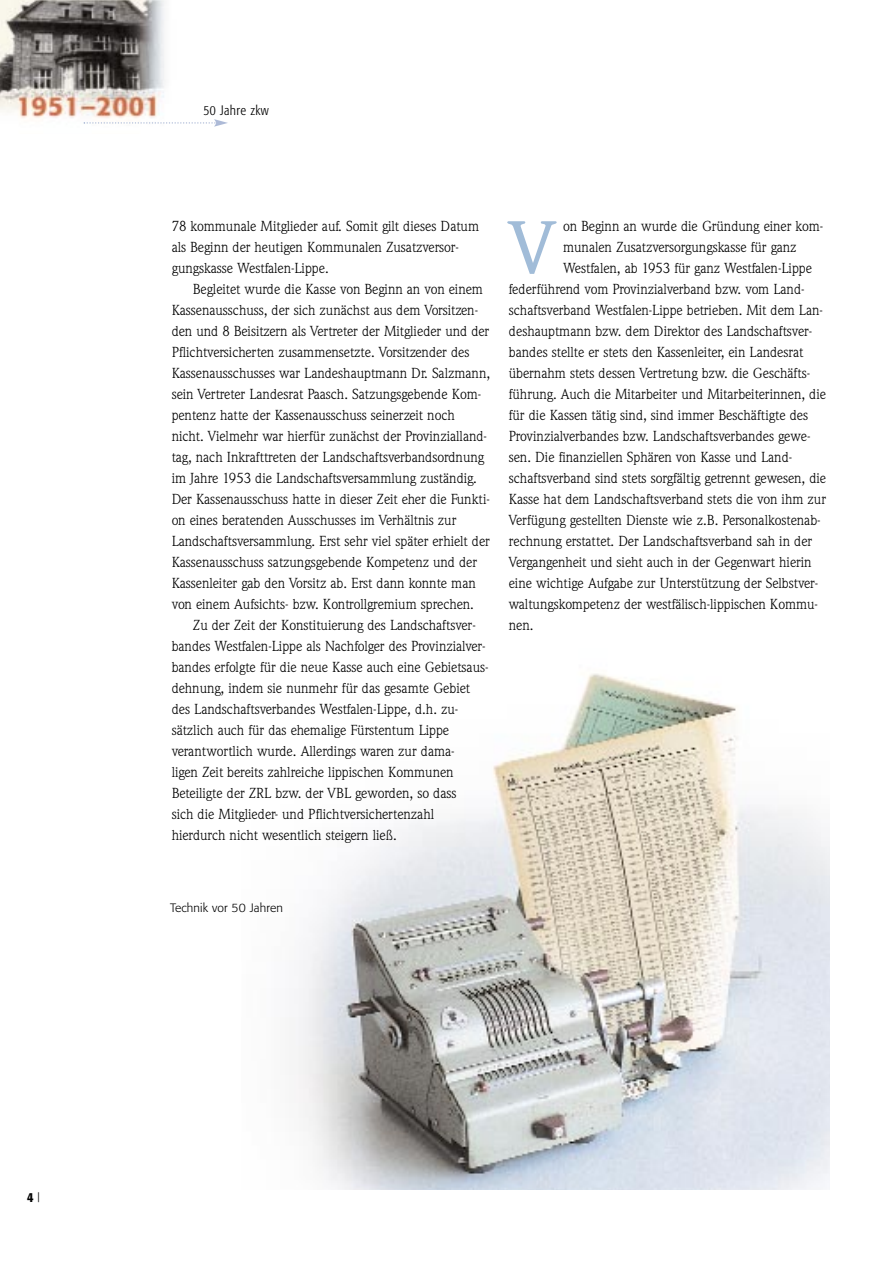
<style>
.page{position:relative;width:893px;height:1263px;background:#fff}
.page>*{position:absolute;margin:0;border:0;box-sizing:border-box;transform-origin:0 0}
.t1{font:500 73.2px "Weidemann";color:#a1bcd8}
.t2{font:14.25px/21px "Weidemann";color:#000}
.t3{font:300 condensed 13.5px "FO16";letter-spacing:.035em;color:#000}
.t4{font:500 condensed 13.5px "FO16";color:#000}
.t5{font:300 12px "FO16";letter-spacing:.025em;color:#000}
.s1{font-family:"Weidemann";font-weight:400;font-stretch:normal}
</style>
<div class="page">
<img style="left:0;top:0;width:165px;height:124px">
<svg style="left:84px;top:119px;width:144px;height:8px"></svg>
<img style="left:298px;top:673px;width:531px;height:517px">
<p class="t4" style="left:27px;top:1191px;width:15px">4 <span class="s1">|</span></p>
<p class="t3" style="left:203px;top:104px;width:67px">50 Jahre zkw</p>
<p class="t2" style="left:172px;top:217px;width:309px">78 kommunale Mitglieder auf. Somit gilt dieses Datum als Beginn der heutigen Kommunalen Zusatzversor&shy;gungskasse Westfalen-Lippe.</p>
<p class="t2" style="left:172px;top:280px;width:320px;text-indent:21px">Begleitet wurde die Kasse von Beginn an von einem Kassenausschuss, der sich zunächst aus dem Vorsitzen&shy;den und 8 Beisitzern als Vertreter der Mitglieder und der Pflichtversicherten zusammensetzte. Vorsitzender des Kassenausschusses war Landeshauptmann Dr. Salzmann, sein Vertreter Landesrat Paasch. Satzungsgebende Kom&shy;pentenz hatte der Kassenausschuss seinerzeit noch nicht. Vielmehr war hierfür zunächst der Provinzialland&shy;tag, nach Inkrafttreten der Landschaftsverbandsordnung im Jahre 1953 die Landschaftsversammlung zuständig.<br>Der Kassenausschuss hatte in dieser Zeit eher die Funkti&shy;on eines beratenden Ausschusses im Verhältnis zur Landschaftsversammlung. Erst sehr viel später erhielt der Kassenausschuss satzungsgebende Kompetenz und der Kassenleiter gab den Vorsitz ab. Erst dann konnte man von einem Aufsichts- bzw. Kontrollgremium sprechen.</p>
<p class="t2" style="left:172px;top:616px;width:318px;text-indent:21px">Zu der Zeit der Konstituierung des Landschaftsver&shy;bandes Westfalen-Lippe als Nachfolger des Provinzialver&shy;bandes erfolgte für die neue Kasse auch eine Gebietsaus&shy;dehnung, indem sie nunmehr für das gesamte Gebiet des Landschaftsverbandes Westfalen-Lippe, d.h. zu&shy;sätzlich auch für das ehemalige Fürstentum Lippe verantwortlich wurde. Allerdings waren zur dama-<br>ligen Zeit bereits zahlreiche lippischen Kommunen Beteiligte der ZRL bzw. der VBL geworden, so dass<br>sich die Mitglieder- und Pflichtversichertenzahl hierdurch nicht wesentlich steigern ließ.</p>
<h1 class="t1" style="left:509px;top:221px;width:48px">V</h1>
<p class="t2" style="left:563px;top:217px;width:261px">on Beginn an wurde die Gründung einer kom-</p>
<p class="t2" style="left:563px;top:238px;width:235px">munalen Zusatzversorgungskasse für ganz</p>
<p class="t2" style="left:563px;top:259px;width:250px">Westfalen, ab 1953 für ganz Westfalen-Lippe</p>
<p class="t2" style="left:509px;top:280px;width:297px">federführend vom Provinzialverband bzw. vom Land-</p>
<p class="t2" style="left:509px;top:301px;width:315px">schaftsverband Westfalen-Lippe betrieben. Mit dem Lan-</p>
<p class="t2" style="left:509px;top:322px;width:305px">deshauptmann bzw. dem Direktor des Landschaftsver-</p>
<p class="t2" style="left:509px;top:343px;width:296px">bandes stellte er stets den Kassenleiter, ein Landesrat</p>
<p class="t2" style="left:509px;top:364px;width:303px">übernahm stets dessen Vertretung bzw. die Geschäfts-</p>
<p class="t2" style="left:509px;top:385px;width:319px">führung. Auch die Mitarbeiter und Mitarbeiterinnen, die</p>
<p class="t2" style="left:509px;top:406px;width:301px">für die Kassen tätig sind, sind immer Beschäftigte des</p>
<p class="t2" style="left:509px;top:427px;width:303px">Provinzialverbandes bzw. Landschaftsverbandes gewe-</p>
<p class="t2" style="left:509px;top:448px;width:285px">sen. Die finanziellen Sphären von Kasse und Land-</p>
<p class="t2" style="left:509px;top:469px;width:319px">schaftsverband sind stets sorgfältig getrennt gewesen, die</p>
<p class="t2" style="left:509px;top:490px;width:319px">Kasse hat dem Landschaftsverband stets die von ihm zur</p>
<p class="t2" style="left:509px;top:511px;width:313px">Verfügung gestellten Dienste wie z.B. Personalkostenab-</p>
<p class="t2" style="left:509px;top:532px;width:305px">rechnung erstattet. Der Landschaftsverband sah in der</p>
<p class="t2" style="left:509px;top:553px;width:304px">Vergangenheit und sieht auch in der Gegenwart hierin</p>
<p class="t2" style="left:509px;top:574px;width:311px">eine wichtige Aufgabe zur Unterstützung der Selbstver-</p>
<p class="t2" style="left:509px;top:595px;width:310px">waltungskompetenz der westfälisch-lippischen Kommu-</p>
<p class="t2" style="left:509px;top:616px;width:26px">nen.</p>
<p class="t5" style="left:170px;top:903px;width:114px">Technik vor 50 Jahren</p>
</div>
